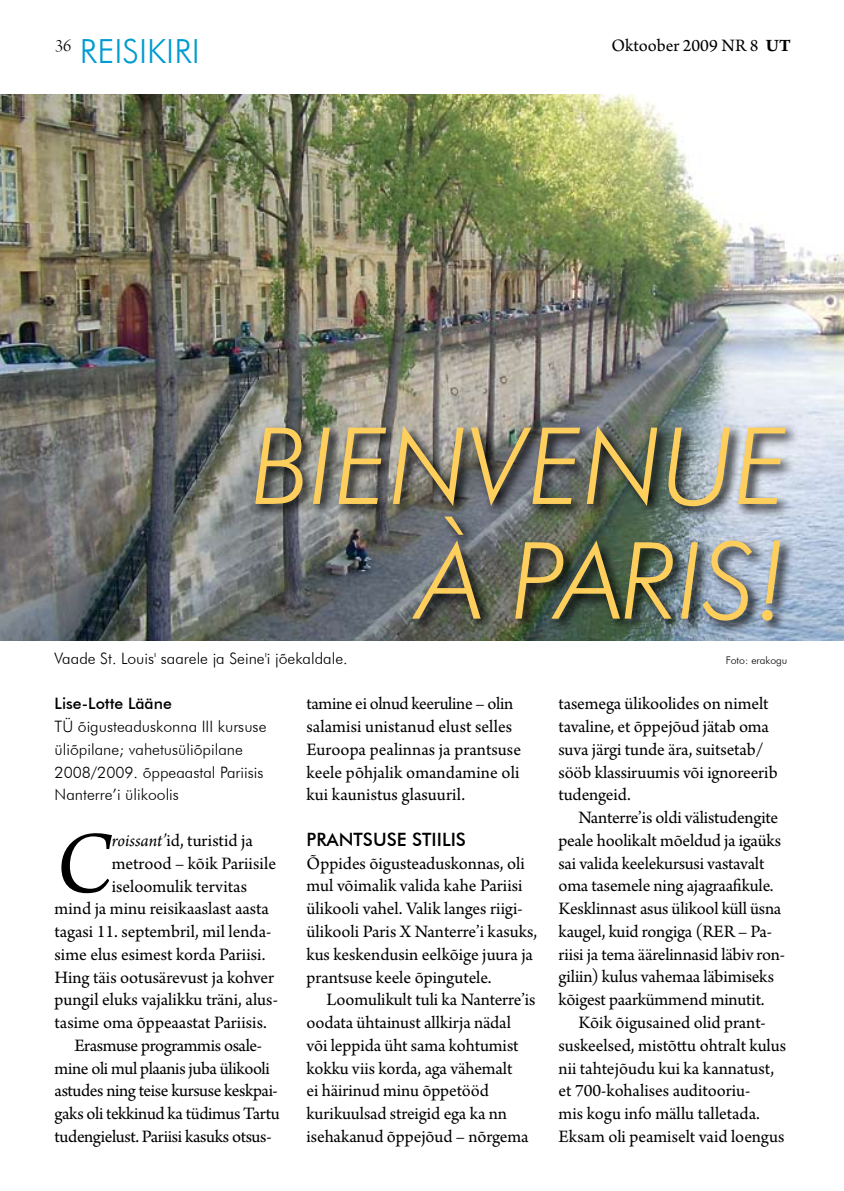
<style>
.page{position:relative;width:844px;height:1191px;background:#fff}
.page>*{position:absolute;margin:0;border:0;box-sizing:border-box;transform-origin:0 0}
.t1{font:italic 300 106.75px/114.6px "Futura BT";color:#ffcf5d;text-align:right}
.t2{font:italic 92.05px "Arno Pro";color:#000}
.t3{font:300 33.25px "Futura BT";color:#009bd0}
.t4{font:18.38px/22.8px "Arno Pro";letter-spacing:-.005em;color:#000}
.t5{font:500 18.38px "Futura BT";color:#000}
.t6{font:18.38px "Arno Pro Light Display";color:#000}
.t7{font:300 15.75px/22.8px "Futura BT";color:#000}
.t8{font:500 15.75px "Futura BT";color:#000}
.t9{font:300 10.5px "Futura BT";color:#000}
.s1{font-weight:700}
.s2{font-style:italic}
</style>
<div class="page">
<img style="left:0;top:94px;width:843px;height:547px">
<img style="left:250px;top:421px;width:547px;height:212px">
<p class="t6" style="left:55px;top:35px;width:18px">36</p>
<p class="t4" style="left:611px;top:35px;width:181px">Oktoober 2009 nr 8 <span class="s1">UT</span></p>
<h3 class="t3" style="left:80px;top:31px;width:122px">reisikiri</h3>
<h1 class="t1" style="left:251px;top:408px;width:538px">BIENVENUE<br>À PARIS!</h1>
<p class="t7" style="left:54px;top:646px;width:295px">Vaade St. Louis' saarele ja Seine'i jõekaldale.</p>
<p class="t9" style="left:725px;top:653px;width:63px">Foto: erakogu</p>
<p class="t8" style="left:55px;top:694px;width:119px">LISE-LOTTE LÄÄNE</p>
<p class="t7" style="left:55px;top:715px;width:213px">TÜ õigusteaduskonna III kursuse üliõpilane; vahetusüliõpilane<br>2008/2009. õppeaastal Pariisis<br>Nanterre’i ülikoolis</p>
<h2 class="t2" style="left:55px;top:811px;width:59px">C</h2>
<p class="t4" style="left:112px;top:830px;width:143px"><span class="s2">roissant’</span>id, turistid ja</p>
<p class="t4" style="left:112px;top:852px;width:166px">metrood – kõik Pariisile</p>
<p class="t4" style="left:112px;top:875px;width:137px">iseloomulik tervitas</p>
<p class="t4" style="left:55px;top:898px;width:216px">mind ja minu reisikaaslast aasta</p>
<p class="t4" style="left:55px;top:921px;width:218px">tagasi 11. septembril, mil lenda-</p>
<p class="t4" style="left:55px;top:944px;width:212px">sime elus esimest korda Pariisi.</p>
<p class="t4" style="left:55px;top:966px;width:221px">Hing täis ootusärevust ja kohver</p>
<p class="t4" style="left:55px;top:989px;width:225px">pungil eluks vajalikku träni, alus-</p>
<p class="t4" style="left:55px;top:1012px;width:213px">tasime oma õppeaastat Pariisis.</p>
<p class="t4" style="left:74px;top:1035px;width:189px">Erasmuse programmis osale-</p>
<p class="t4" style="left:55px;top:1057px;width:217px">mine oli mul plaanis juba ülikooli</p>
<p class="t4" style="left:55px;top:1080px;width:225px">astudes ning teise kursuse keskpai-</p>
<p class="t4" style="left:55px;top:1103px;width:226px">gaks oli tekkinud ka tüdimus Tartu</p>
<p class="t4" style="left:55px;top:1126px;width:218px">tudengielust. Pariisi kasuks otsus-</p>
<p class="t4" style="left:306px;top:693px;width:216px">tamine ei olnud keeruline – olin salamisi unistanud elust selles<br>Euroopa pealinnas ja prantsuse keele põhjalik omandamine oli kui kaunistus glasuuril.</p>
<p class="t5" style="left:306px;top:828px;width:159px">PRANTSUSE STIILIS</p>
<p class="t4" style="left:306px;top:852px;width:232px">Õppides õigusteaduskonnas, oli mul võimalik valida kahe Pariisi ülikooli vahel. Valik langes riigi&shy;ülikooli Paris X Nanterre’i kasuks, kus keskendusin eelkõige juura ja prantsuse keele õpingutele.</p>
<p class="t4" style="left:306px;top:989px;width:230px;text-indent:20px">Loomulikult tuli ka Nanterre’is oodata ühtainust allkirja nädal või leppida üht sama kohtumist kokku viis korda, aga vähemalt<br>ei häirinud minu õppetööd kurikuulsad streigid ega ka nn isehakanud õppejõud – nõrgema</p>
<p class="t4" style="left:558px;top:693px;width:221px">tasemega ülikoolides on nimelt tavaline, et õppejõud jätab oma suva järgi tunde ära, suitsetab/ sööb klassiruumis või ignoreerib tudengeid.</p>
<p class="t4" style="left:558px;top:807px;width:228px;text-indent:20px">Nanterre’is oldi välistudengite peale hoolikalt mõeldud ja igaüks sai valida keelekursusi vastavalt oma tasemele ning ajagraafikule.<br>Kesklinnast asus ülikool küll üsna kaugel, kuid rongiga (RER – Pa&shy;riisi ja tema äärelinnasid läbiv ron&shy;giliin) kulus vahemaa läbimiseks kõigest paarkümmend minutit.</p>
<p class="t4" style="left:558px;top:1012px;width:229px;text-indent:20px">Kõik õigusained olid prant&shy;suskeelsed, mistõttu ohtralt kulus nii tahtejõudu kui ka kannatust, et 700-kohalises auditooriu-<br>mis kogu info mällu talletada.<br>Eksam oli peamiselt vaid loengus</p>
</div>
